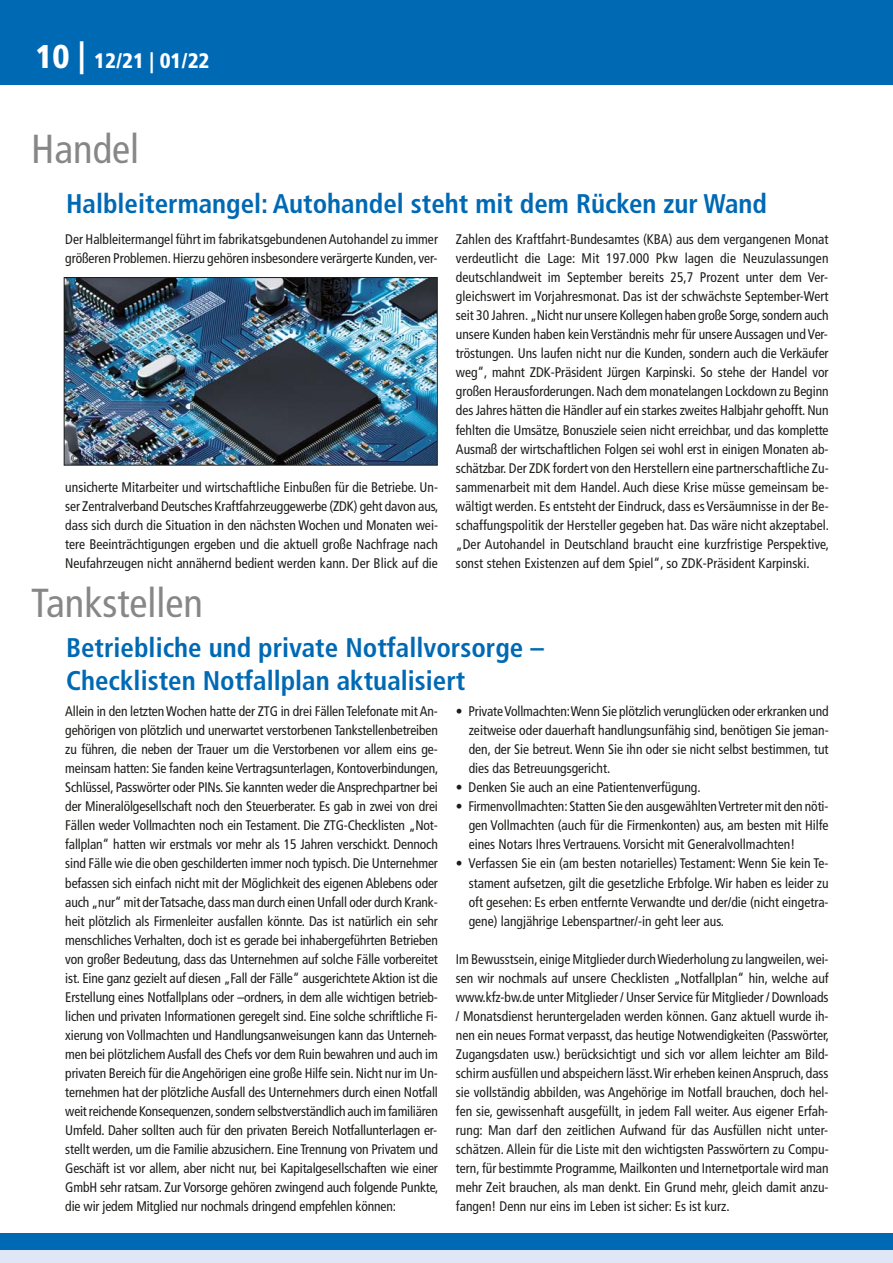
<style>
.page{position:relative;width:893px;height:1263px;background:#fff}
.page>*{position:absolute;margin:0;border:0;box-sizing:border-box;transform-origin:0 0}
.t1{font:condensed 40.5px "Frutiger";color:#878787}
.t2{font:700 condensed 27px/33px "Frutiger";color:#0069b4}
.t3{font:900 condensed 21px "Frutiger";color:#fff}
.t4{font:condensed 13.95px/19px "Frutiger";color:#1d1d1b;text-align:justify}
.t5{font:condensed 10.5px "Frutiger";letter-spacing:-.005em;color:#1d1d1b;scale:.95 1}
.s1{font-size:33px}
</style>
<div class="page">
<div style="left:0;top:0;width:893px;height:85px;background:#0069b4"></div>
<div style="left:0;top:1233px;width:893px;height:17px;background:#0069b4"></div>
<div style="left:0;top:1250px;width:893px;height:13px;background:#dfe6f6"></div>
<img style="left:66px;top:279px;width:370px;height:185px">
<div style="left:64px;top:277px;width:374px;height:189px;border:1px solid #1d1d1b"></div>
<h3 class="t3" style="left:36px;top:54px;width:176px"><span class="s1">10 |</span> 12/21 | 01/22</h3>
<h1 class="t1" style="left:31px;top:133px;width:109px">Handel</h1>
<h2 class="t2" style="left:66px;top:189px;width:702px">Halbleitermangel: Autohandel steht mit dem Rücken zur Wand</h2>
<p class="t4" style="left:65px;top:231px;width:374px">Der Halbleitermangel führt im fabrikatsgebundenen Autohandel zu immer größeren Problemen. Hierzu gehören insbesondere verärgerte Kunden, ver-</p>
<p class="t5" style="left:71px;top:454px;width:88px">©adobeStock/krasyuk</p>
<p class="t4" style="left:65px;top:478px;width:375px">unsicherte Mitarbeiter und wirtschaftliche Einbußen für die Betriebe. Un&shy;ser Zentralverband Deutsches Kraftfahrzeuggewerbe (ZDK) geht davon aus, dass sich durch die Situation in den nächsten Wochen und Monaten wei&shy;tere Beeinträchtigungen ergeben und die aktuell große Nachfrage nach Neufahrzeugen nicht annähernd bedient werden kann. Der Blick auf die</p>
<h1 class="t1" style="left:31px;top:586px;width:173px">Tankstellen</h1>
<p class="t4" style="left:456px;top:231px;width:375px">Zahlen des Kraftfahrt-Bundesamtes (KBA) aus dem vergangenen Monat verdeutlicht die Lage: Mit 197.000 Pkw lagen die Neuzulassungen deutschlandweit im September bereits 25,7 Prozent unter dem Ver&shy;gleichswert im Vorjahresmonat. Das ist der schwächste September-Wert seit 30 Jahren. „Nicht nur unsere Kollegen haben große Sorge, sondern auch unsere Kunden haben kein Verständnis mehr für unsere Aussagen und Ver&shy;tröstungen. Uns laufen nicht nur die Kunden, sondern auch die Verkäufer weg“, mahnt ZDK-Präsident Jürgen Karpinski. So stehe der Handel vor großen Herausforderungen. Nach dem monatelangen Lockdown zu Beginn des Jahres hätten die Händler auf ein starkes zweites Halbjahr gehofft. Nun fehlten die Umsätze, Bonusziele seien nicht erreichbar, und das komplette Ausmaß der wirtschaftlichen Folgen sei wohl erst in einigen Monaten ab&shy;schätzbar. Der ZDK fordert von den Herstellern eine partnerschaftliche Zu&shy;sammenarbeit mit dem Handel. Auch diese Krise müsse gemeinsam be&shy;wältigt werden. Es entsteht der Eindruck, dass es Versäumnisse in der Be&shy;schaffungspolitik der Hersteller gegeben hat. Das wäre nicht akzeptabel. „Der Autohandel in Deutschland braucht eine kurzfristige Perspektive, sonst stehen Existenzen auf dem Spiel“, so ZDK-Präsident Karpinski.</p>
<h2 class="t2" style="left:66px;top:633px;width:479px">Betriebliche und private Notfallvorsorge –<br>Checklisten Notfallplan aktualisiert</h2>
<p class="t4" style="left:65px;top:703px;width:375px">Allein in den letzten Wochen hatte der ZTG in drei Fällen Telefonate mit An&shy;gehörigen von plötzlich und unerwartet verstorbenen Tankstellenbetreiben zu führen, die neben der Trauer um die Verstorbenen vor allem eins ge&shy;meinsam hatten: Sie fanden keine Vertragsunterlagen, Kontoverbindungen, Schlüssel, Passwörter oder PINs. Sie kannten weder die Ansprechpartner bei der Mineralölgesellschaft noch den Steuerberater. Es gab in zwei von drei Fällen weder Vollmachten noch ein Testament. Die ZTG-Checklisten „Not&shy;fallplan“ hatten wir erstmals vor mehr als 15 Jahren verschickt. Dennoch sind Fälle wie die oben geschilderten immer noch typisch. Die Unternehmer befassen sich einfach nicht mit der Möglichkeit des eigenen Ablebens oder auch „nur“ mit der Tatsache, dass man durch einen Unfall oder durch Krank&shy;heit plötzlich als Firmenleiter ausfallen könnte. Das ist natürlich ein sehr menschliches Verhalten, doch ist es gerade bei inhabergeführten Betrieben von großer Bedeutung, dass das Unternehmen auf solche Fälle vorbereitet ist. Eine ganz gezielt auf diesen „Fall der Fälle“ ausgerichtete Aktion ist die Erstellung eines Notfallplans oder –ordners, in dem alle wichtigen betrieb&shy;lichen und privaten Informationen geregelt sind. Eine solche schriftliche Fi&shy;xierung von Vollmachten und Handlungsanweisungen kann das Unterneh&shy;men bei plötzlichem Ausfall des Chefs vor dem Ruin bewahren und auch im privaten Bereich für die Angehörigen eine große Hilfe sein. Nicht nur im Un&shy;ternehmen hat der plötzliche Ausfall des Unternehmers durch einen Notfall weit reichende Konsequenzen, sondern selbstverständlich auch im familiären Umfeld. Daher sollten auch für den privaten Bereich Notfallunterlagen er&shy;stellt werden, um die Familie abzusichern. Eine Trennung von Privatem und Geschäft ist vor allem, aber nicht nur, bei Kapitalgesellschaften wie einer GmbH sehr ratsam. Zur Vorsorge gehören zwingend auch folgende Punkte, die wir jedem Mitglied nur nochmals dringend empfehlen können:</p>
<p class="t4" style="left:469px;top:703px;width:361px;text-indent:-13px">• Private Vollmachten: Wenn Sie plötzlich verunglücken oder erkranken und zeitweise oder dauerhaft handlungsunfähig sind, benötigen Sie jeman&shy;den, der Sie betreut. Wenn Sie ihn oder sie nicht selbst bestimmen, tut dies das Betreuungsgericht.</p>
<p class="t4" style="left:456px;top:779px;width:246px">• Denken Sie auch an eine Patientenverfügung.</p>
<p class="t4" style="left:469px;top:798px;width:361px;text-indent:-13px">• Firmenvollmachten: Statten Sie den ausgewählten Vertreter mit den nöti&shy;gen Vollmachten (auch für die Firmenkonten) aus, am besten mit Hilfe eines Notars Ihres Vertrauens. Vorsicht mit Generalvollmachten!</p>
<p class="t4" style="left:469px;top:855px;width:361px;text-indent:-13px">• Verfassen Sie ein (am besten notarielles) Testament: Wenn Sie kein Te&shy;stament aufsetzen, gilt die gesetzliche Erbfolge. Wir haben es leider zu oft gesehen: Es erben entfernte Verwandte und der/die (nicht eingetra&shy;gene) langjährige Lebenspartner/-in geht leer aus.</p>
<p class="t4" style="left:456px;top:950px;width:375px">Im Bewusstsein, einige Mitglieder durch Wiederholung zu langweilen, wei&shy;sen wir nochmals auf unsere Checklisten „Notfallplan“ hin, welche auf www.kfz-bw.de unter Mitglieder / Unser Service für Mitglieder / Down loads / Monatsdienst heruntergeladen werden können. Ganz aktuell wurde ih&shy;nen ein neues Format verpasst, das heutige Notwendigkeiten (Passwörter, Zugangsdaten usw.) berücksichtigt und sich vor allem leichter am Bild&shy;schirm ausfüllen und abspeichern lässt. Wir erheben keinen Anspruch, dass sie vollständig abbilden, was Angehörige im Notfall brauchen, doch hel&shy;fen sie, gewissenhaft ausgefüllt, in jedem Fall weiter. Aus eigener Erfah&shy;rung: Man darf den zeitlichen Aufwand für das Ausfüllen nicht unter&shy;schätzen. Allein für die Liste mit den wichtigsten Passwörtern zu Compu&shy;tern, für bestimmte Programme, Mailkonten und Internetportale wird man mehr Zeit brauchen, als man denkt. Ein Grund mehr, gleich damit anzu&shy;fangen! Denn nur eins im Leben ist sicher: Es ist kurz.</p>
</div>
